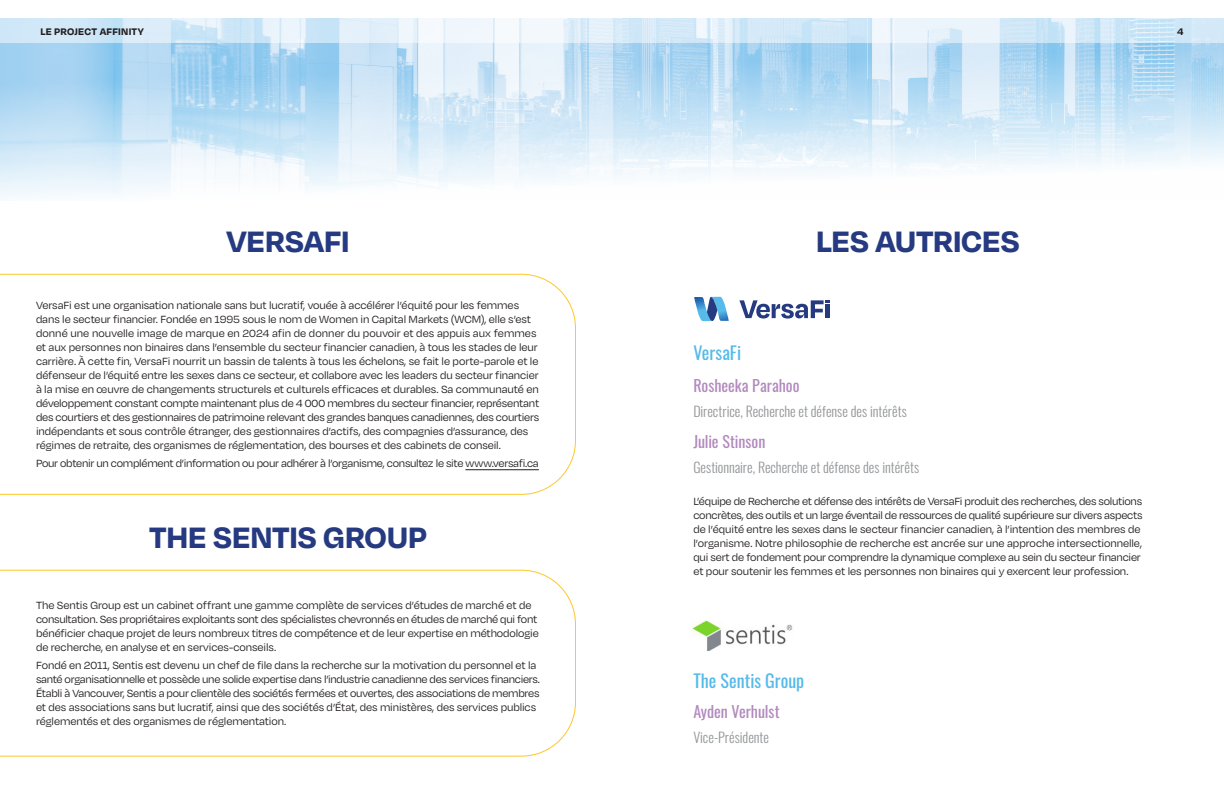
<style>
.page{position:relative;width:1224px;height:792px;background:#fff}
.page>*{position:absolute;margin:0;border:0;box-sizing:border-box;transform-origin:0 0}
.t1{font:700 34px "Degular";letter-spacing:-.01em;color:#253a80}
.Body_3{font:18px "Oswald";color:#55bae9}
.Subhead_4__Tips{font:16px "Oswald";color:#b289be}
.Subhead_5__Grey{font:300 14px "Oswald";color:#939598}
.Body_3-2{font:12px/14px "Degular";letter-spacing:-.01em;color:#231f20}
.t2{font:700 11px "Degular";letter-spacing:.02em;color:#231f20}
</style>
<div class="page">
<img style="left:0;top:18px;width:1224px;height:179px">
<svg style="left:0;top:274px;width:576px;height:221px"></svg>
<svg style="left:0;top:570px;width:576px;height:187px"></svg>
<hr style="left:465px;top:469px;width:74px;height:1px;background:#231f20">
<img style="left:691px;top:620px;width:102px;height:31px">
<svg style="left:694px;top:297px;width:35px;height:24px"></svg>
<svg style="left:739px;top:300px;width:91px;height:19px"></svg>
<p class="t2" style="left:40px;top:24px;width:105px">LE PROJECT AFFINITY</p>
<p class="t2" style="left:1177px;top:24px;width:8px">4</p>
<p class="t1" style="left:226px;top:220px;width:125px">VERSAFI</p>
<p class="Body_3-2" style="left:36px;top:298px;width:505px">VersaFi est une organisation nationale sans but lucratif, vouée à accélérer l’équité pour les femmes dans le secteur financier. Fondée en 1995 sous le nom de Women in Capital Markets (WCM), elle s’est donné une nouvelle image de marque en 2024 afin de donner du pouvoir et des appuis aux femmes et aux personnes non binaires dans l’ensemble du secteur financier canadien, à tous les stades de leur carrière. À cette fin, VersaFi nourrit un bassin de talents à tous les échelons, se fait le porte-parole et le défenseur de l’équité entre les sexes dans ce secteur, et collabore avec les leaders du secteur financier à la mise en œuvre de changements structurels et culturels efficaces et durables. Sa communauté en développement constant compte maintenant plus de 4 000 membres du secteur financier, représentant des courtiers et des gestionnaires de patrimoine relevant des grandes banques canadiennes, des courtiers indépendants et sous contrôle étranger, des gestionnaires d’actifs, des compagnies d’assurance, des régimes de retraite, des organismes de réglementation, des bourses et des cabinets de conseil.</p>
<p class="Body_3-2" style="left:36px;top:456px;width:504px">Pour obtenir un complément d’information ou pour adhérer à l’organisme, consultez le site www.versafi.ca</p>
<p class="t1" style="left:149px;top:516px;width:279px">THE SENTIS GROUP</p>
<p class="Body_3-2" style="left:36px;top:598px;width:504px">The Sentis Group est un cabinet offrant une gamme complète de services d’études de marché et de consultation. Ses propriétaires exploitants sont des spécialistes chevronnés en études de marché qui font bénéficier chaque projet de leurs nombreux titres de compétence et de leur expertise en méthodologie de recherche, en analyse et en services-conseils.</p>
<p class="Body_3-2" style="left:36px;top:658px;width:506px">Fondé en 2011, Sentis est devenu un chef de file dans la recherche sur la motivation du personnel et la santé organisationnelle et possède une solide expertise dans l’industrie canadienne des services financiers.<br>Établi à Vancouver, Sentis a pour clientèle des sociétés fermées et ouvertes, des associations de membres et des associations sans but lucratif, ainsi que des sociétés d’État, des ministères, des services publics réglementés et des organismes de réglementation.</p>
<p class="t1" style="left:816px;top:220px;width:205px">LES AUTRICES</p>
<p class="Body_3" style="left:693px;top:337px;width:49px">VersaFi</p>
<p class="Subhead_4__Tips" style="left:693px;top:371px;width:108px">Rosheeka Parahoo</p>
<p class="Subhead_5__Grey" style="left:693px;top:398px;width:215px">Directrice, Recherche et défense des intérêts</p>
<p class="Subhead_4__Tips" style="left:693px;top:427px;width:74px">Julie Stinson</p>
<p class="Subhead_5__Grey" style="left:693px;top:454px;width:227px">Gestionnaire, Recherche et défense des intérêts</p>
<p class="Body_3-2" style="left:693px;top:493px;width:451px">L’équipe de Recherche et défense des intérêts de VersaFi produit des recherches, des solutions concrètes, des outils et un large éventail de ressources de qualité supérieure sur divers aspects de l’équité entre les sexes dans le secteur financier canadien, à l’intention des membres de l’organisme. Notre philosophie de recherche est ancrée sur une approche intersectionnelle, qui sert de fondement pour comprendre la dynamique complexe au sein du secteur financier et pour soutenir les femmes et les personnes non binaires qui y exercent leur profession.</p>
<p class="Body_3" style="left:693px;top:665px;width:112px">The Sentis Group</p>
<p class="Subhead_4__Tips" style="left:693px;top:697px;width:88px">Ayden Verhulst</p>
<p class="Subhead_5__Grey" style="left:693px;top:724px;width:77px">Vice-Présidente</p>
</div>
